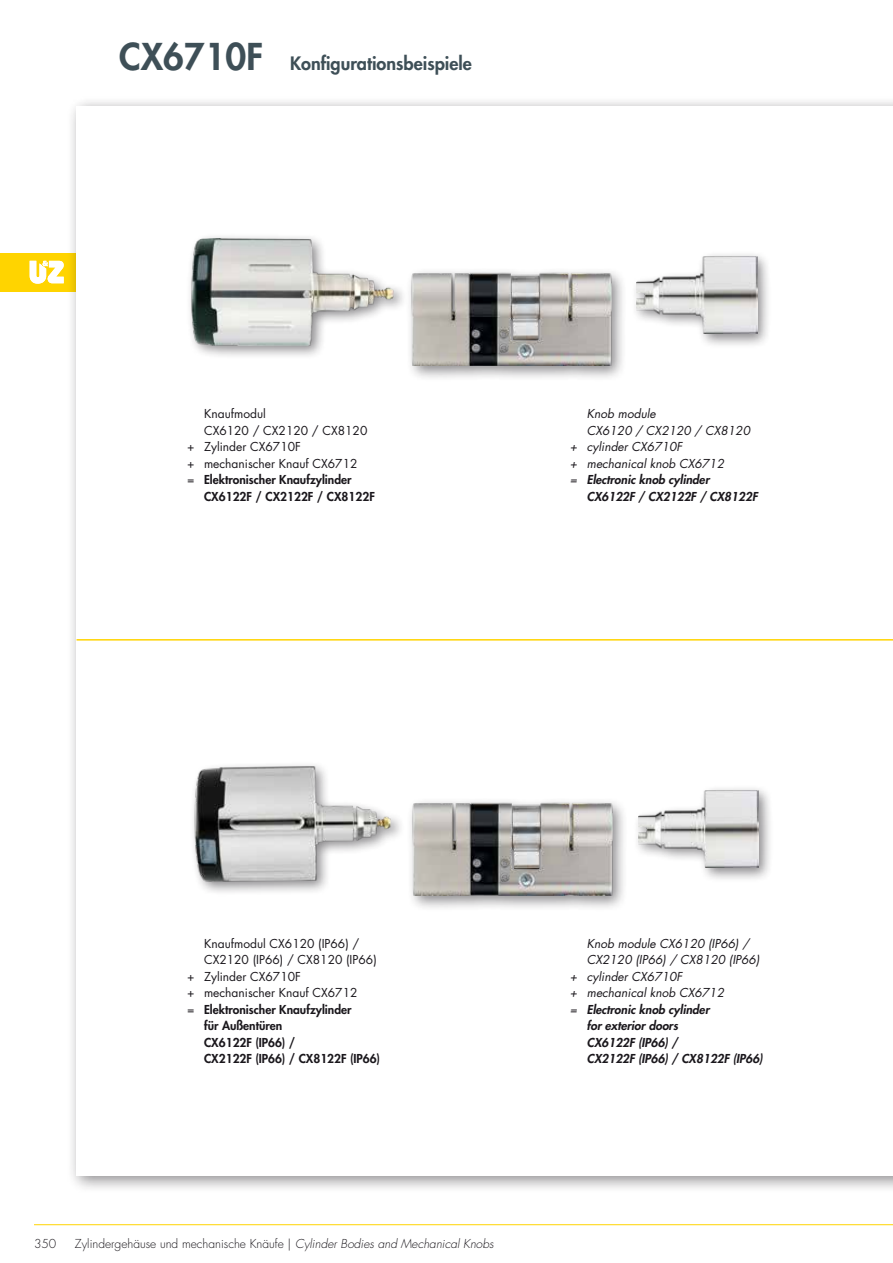
<style>
.page{position:relative;width:893px;height:1263px;background:#fff}
.page>*{position:absolute;margin:0;border:0;box-sizing:border-box;transform-origin:0 0}
.t1{font:800 18px "Futura Std";color:#3e4f57}
.t2{font:12px "Futura Std";color:#1a171c}
.t3{font:italic 12px "Futura Std";color:#1a171c}
.t4{font:800 12px "Futura Std";color:#1a171c}
.t5{font:italic 800 12px "Futura Std";color:#1a171c}
.t6{font:300 12px "Futura Std";color:#1a171c}
.s1{font-size:36px}
.s2{font-weight:400}
.s3{font-style:italic}
</style>
<div class="page">
<div style="left:0;top:253px;width:77px;height:38px;background:#ffd400"></div>
<hr style="left:34px;top:1224px;width:859px;height:1px;background:#ffd400">
<div style="left:67px;top:96px;width:826px;height:1098px;background:#1a171c;opacity:.5"></div>
<div style="left:77px;top:106px;width:816px;height:1069px;background:#fff"></div>
<svg style="left:30px;top:261px;width:34px;height:23px"></svg>
<div style="left:405px;top:267px;width:222px;height:115px;background:#1a171c;opacity:.5"></div>
<img style="left:405px;top:267px;width:213px;height:99px">
<div style="left:185px;top:232px;width:223px;height:128px;background:#1a171c;opacity:.5"></div>
<img style="left:188px;top:238px;width:208px;height:110px">
<div style="left:631px;top:250px;width:141px;height:98px;background:#1a171c;opacity:.5"></div>
<img style="left:637px;top:256px;width:120px;height:77px">
<div style="left:407px;top:797px;width:221px;height:115px;background:#1a171c;opacity:.5"></div>
<img style="left:407px;top:797px;width:213px;height:98px">
<div style="left:189px;top:760px;width:216px;height:136px;background:#1a171c;opacity:.5"></div>
<img style="left:189px;top:761px;width:207px;height:127px">
<div style="left:633px;top:784px;width:140px;height:98px;background:#1a171c;opacity:.5"></div>
<img style="left:638px;top:790px;width:121px;height:77px">
<hr style="left:77px;top:639px;width:816px;height:2px;background:#ffd400">
<h1 class="t1" style="left:119px;top:52px;width:354px"><span class="s1">CX6710F</span> Konfigurationsbeispiele</h1>
<p class="t2" style="left:204px;top:406px;width:63px">Knaufmodul</p>
<p class="t2" style="left:204px;top:423px;width:165px">CX6120 / CX2120 / CX8120</p>
<p class="t2" style="left:187px;top:439px;width:115px">+ Zylinder CX6710F</p>
<p class="t2" style="left:187px;top:456px;width:172px">+ mechanischer Knauf CX6712</p>
<p class="t4" style="left:187px;top:472px;width:166px"><span class="s2">=</span> Elektronischer Knaufzylinder</p>
<p class="t4" style="left:204px;top:489px;width:172px">CX6122F / CX2122F / CX8122F</p>
<p class="t3" style="left:587px;top:406px;width:71px">Knob module</p>
<p class="t3" style="left:587px;top:423px;width:165px">CX6120 / CX2120 / CX8120</p>
<p class="t3" style="left:570px;top:439px;width:114px">+ cylinder CX6710F</p>
<p class="t3" style="left:570px;top:456px;width:156px">+ mechanical knob CX6712</p>
<p class="t5" style="left:570px;top:472px;width:141px"><span class="s2">=</span> Electronic knob cylinder</p>
<p class="t5" style="left:587px;top:489px;width:172px">CX6122F / CX2122F / CX8122F</p>
<p class="t2" style="left:204px;top:936px;width:157px">Knaufmodul CX6120 (IP66) /</p>
<p class="t2" style="left:204px;top:952px;width:174px">CX2120 (IP66) / CX8120 (IP66)</p>
<p class="t2" style="left:187px;top:969px;width:115px">+ Zylinder CX6710F</p>
<p class="t2" style="left:187px;top:985px;width:172px">+ mechanischer Knauf CX6712</p>
<p class="t4" style="left:187px;top:1002px;width:166px"><span class="s2">=</span> Elektronischer Knaufzylinder</p>
<p class="t4" style="left:204px;top:1018px;width:80px">für Außentüren</p>
<p class="t4" style="left:204px;top:1035px;width:93px">CX6122F (IP66) /</p>
<p class="t4" style="left:204px;top:1051px;width:177px">CX2122F (IP66) / CX8122F (IP66)</p>
<p class="t6" style="left:34px;top:1236px;width:24px">350</p>
<p class="t6" style="left:75px;top:1236px;width:420px">Zylindergehäuse und mechanische Knäufe | <span class="s3">Cylinder Bodies and Mechanical Knobs</span></p>
<p class="t3" style="left:587px;top:936px;width:164px">Knob module CX6120 (IP66) /</p>
<p class="t3" style="left:587px;top:952px;width:174px">CX2120 (IP66) / CX8120 (IP66)</p>
<p class="t3" style="left:570px;top:969px;width:114px">+ cylinder CX6710F</p>
<p class="t3" style="left:570px;top:985px;width:156px">+ mechanical knob CX6712</p>
<p class="t5" style="left:570px;top:1002px;width:141px"><span class="s2">=</span> Electronic knob cylinder</p>
<p class="t5" style="left:587px;top:1018px;width:93px">for exterior doors</p>
<p class="t5" style="left:587px;top:1035px;width:93px">CX6122F (IP66) /</p>
<p class="t5" style="left:587px;top:1051px;width:177px">CX2122F (IP66) / CX8122F (IP66)</p>
</div>
